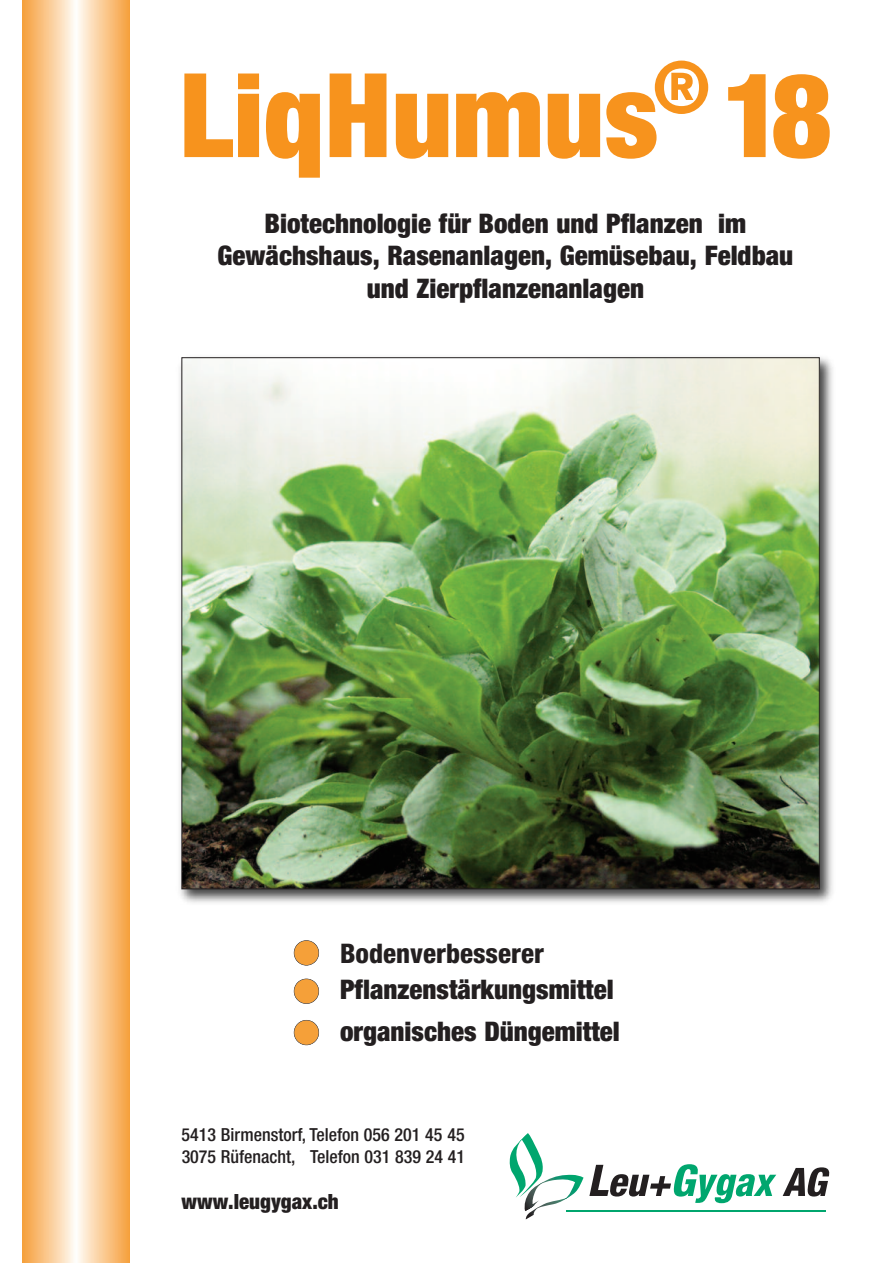
<style>
.page{position:relative;width:893px;height:1263px;background:#fff}
.page>*{position:absolute;margin:0;border:0;box-sizing:border-box;transform-origin:0 0}
.t1{font:900 condensed 117px "Helvetica Neue";color:#f7931d}
.t2{font:900 condensed 72px "Helvetica Neue";color:#f7931d}
.t3{font:900 condensed 27px/32.4px "Helvetica Neue";color:#231f20;text-align:center}
.t4{font:800 condensed 27px "Helvetica Neue";color:#231f20}
.t5{font:900 condensed 21px "Helvetica Neue";color:#231f20}
.t6{font:500 condensed 18px/21.6px "Helvetica Neue";color:#231f20}
</style>
<div class="page">
<svg style="left:510px;top:1133px;width:266px;height:86px"></svg>
<svg style="left:783px;top:1167px;width:46px;height:29px"></svg>
<hr style="left:566px;top:1210px;width:260px;height:2px;background:#00a66e">
<svg style="left:22px;top:0;width:108px;height:1263px"></svg>
<img style="left:179px;top:357px;width:654px;height:546px">
<img style="left:184px;top:359px;width:633px;height:528px">
<img style="left:509px;top:357px;width:324px;height:286px">
<div style="left:294px;top:941px;width:25px;height:24px;background:#f5a039;border-radius:50%"></div>
<div style="left:294px;top:940px;width:25px;height:25px;border:1px solid #231f20;border-radius:50%"></div>
<div style="left:294px;top:979px;width:25px;height:24px;background:#f5a039;border-radius:50%"></div>
<div style="left:294px;top:978px;width:25px;height:26px;border:1px solid #231f20;border-radius:50%"></div>
<div style="left:294px;top:1020px;width:25px;height:25px;background:#f5a039;border-radius:50%"></div>
<div style="left:294px;top:1020px;width:25px;height:25px;border:1px solid #231f20;border-radius:50%"></div>
<h2 class="t2" style="left:653px;top:62px;width:59px">®</h2>
<h1 class="t1" style="left:179px;top:74px;width:654px">LiqHumus 18</h1>
<p class="t3" style="left:218px;top:210px;width:577px">Biotechnologie für Boden und Pflanzen im<br>Gewächshaus, Rasenanlagen, Gemüsebau, Feldbau und Zierpflanzenanlagen</p>
<p class="t4" style="left:340px;top:943px;width:205px">Bodenverbesserer</p>
<p class="t3" style="left:340px;top:970px;width:281px;line-height:42px;text-align:left">Pflanzenstärkungsmittel organisches Düngemittel</p>
<p class="t6" style="left:182px;top:1126px;width:285px">5413 Birmenstorf, Telefon 056 201 45 45<br>3075 Rüfenacht, Telefon 031 839 24 41</p>
<p class="t5" style="left:182px;top:1194px;width:159px">www.leugygax.ch</p>
</div>
